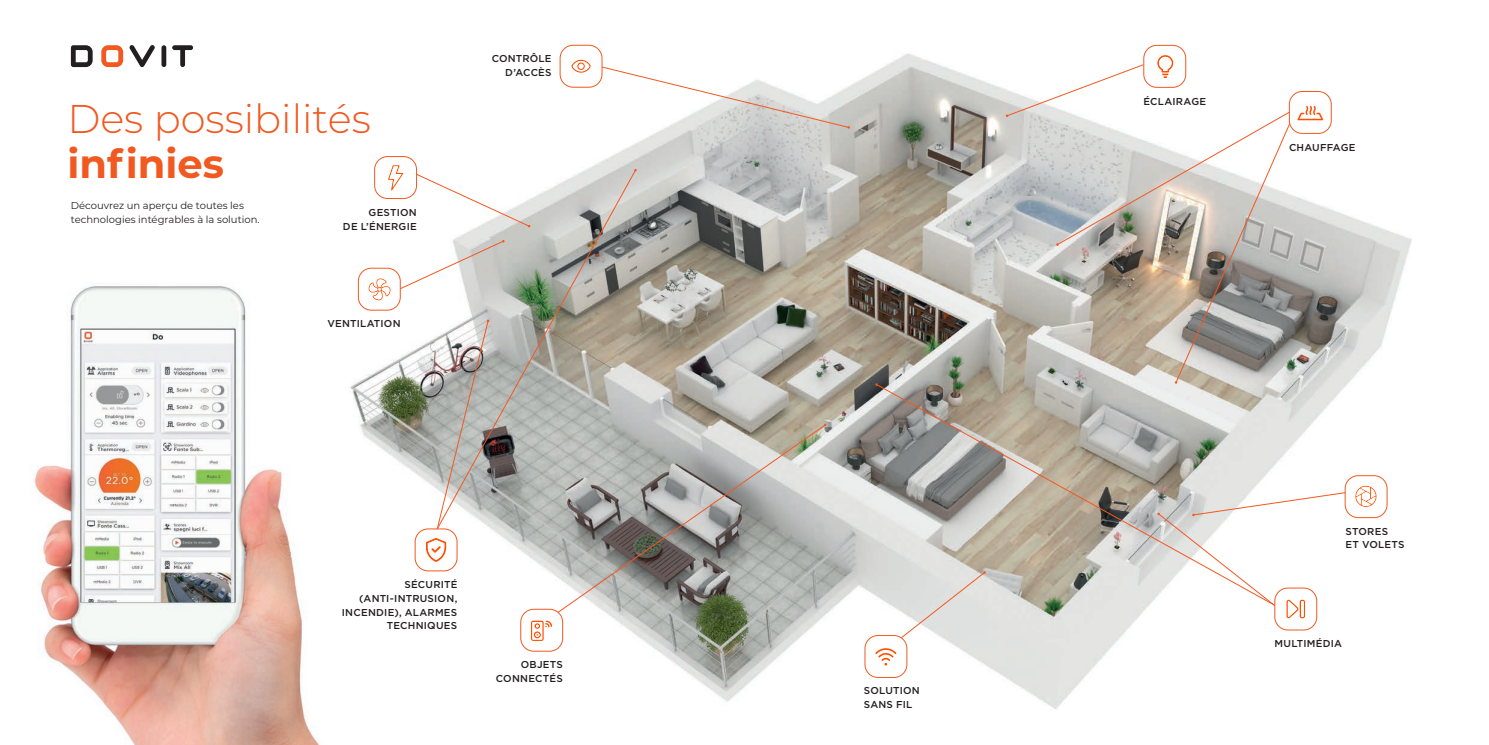
<style>
.page{position:relative;width:1489px;height:745px;background:#fff}
.page>*{position:absolute;margin:0;border:0;box-sizing:border-box;transform-origin:0 0}
.Titre{font:300 40px/45px "Montserrat";color:#f15921}
.t1{font:500 10px/13.8px "Gotham";letter-spacing:.02em;color:#231f20;text-align:right}
.t2{font:10px/13.8px "Montserrat";color:#231f20}
.s1{font-weight:700}
</style>
<div class="page">
<img style="left:350px;top:44px;width:1062px;height:665px">
<div style="left:1143px;top:45px;width:42px;height:43px;background:#fff;border:1px solid #f15921;border-radius:13px"></div>
<img style="left:33px;top:286px;width:286px;height:458px">
<svg style="left:101px;top:45px;width:22px;height:22px"></svg>
<svg style="left:129px;top:45px;width:26px;height:22px"></svg>
<svg style="left:71px;top:45px;width:22px;height:22px"></svg>
<div style="left:161px;top:45px;width:5px;height:22px;background:#231f20;border-radius:2px"></div>
<svg style="left:172px;top:45px;width:21px;height:22px"></svg>
<svg style="left:436px;top:169px;width:200px;height:361px;background:#b0b0a9"></svg>
<svg style="left:875px;top:383px;width:402px;height:224px;background:#b9b5ac"></svg>
<svg style="left:536px;top:424px;width:290px;height:203px;background:#acada8"></svg>
<svg style="left:598px;top:66px;width:252px;height:63px"></svg>
<div style="left:1344px;top:475px;width:43px;height:42px;background:#fff;border:1px solid #f15921;border-radius:13px"></div>
<div style="left:520px;top:608px;width:43px;height:43px;background:#fff;border:1px solid #f15921;border-radius:13px"></div>
<div style="left:358px;top:268px;width:42px;height:42px;background:#fff;border:1px solid #f15921;border-radius:13px"></div>
<div style="left:559px;top:45px;width:43px;height:42px;background:#fff;border:1px solid #f15921;border-radius:13px"></div>
<div style="left:1288px;top:91px;width:43px;height:43px;background:#fff;border:1px solid #f15921;border-radius:13px"></div>
<div style="left:1274px;top:587px;width:42px;height:43px;background:#fff;border:1px solid #f15921;border-radius:13px"></div>
<div style="left:415px;top:528px;width:42px;height:43px;background:#fff;border:1px solid #f15921;border-radius:13px"></div>
<div style="left:374px;top:156px;width:43px;height:43px;background:#fff;border:1px solid #f15921;border-radius:13px"></div>
<div style="left:864px;top:634px;width:43px;height:43px;background:#fff;border:1px solid #f15921;border-radius:13px"></div>
<svg style="left:531px;top:620px;width:21px;height:21px"></svg>
<svg style="left:366px;top:240px;width:138px;height:63px"></svg>
<svg style="left:424px;top:319px;width:65px;height:242px"></svg>
<svg style="left:875px;top:571px;width:110px;height:96px"></svg>
<svg style="left:1157px;top:485px;width:219px;height:134px"></svg>
<svg style="left:1005px;top:55px;width:317px;height:328px"></svg>
<svg style="left:388px;top:164px;width:142px;height:63px"></svg>
<svg style="left:571px;top:59px;width:20px;height:14px"></svg>
<p class="Titre" style="left:67px;top:95px;width:305px">Des possibilités <span class="s1">infinies</span></p>
<p class="t2" style="left:71px;top:198px;width:190px">Découvrez un aperçu de toutes les technologies intégrables à la solution.</p>
<p class="t1" style="left:368px;top:205px;width:50px">GESTION</p>
<p class="t1" style="left:343px;top:219px;width:75px">DE L’ÉNERGIE</p>
<p class="t1" style="left:327px;top:316px;width:75px">VENTILATION</p>
<p class="t1" style="left:491px;top:51px;width:61px">CONTRÔLE<br>D’ACCÈS</p>
<p class="t1" style="left:342px;top:577px;width:117px">SÉCURITÉ (ANTI-INTRUSION,<br>INCENDIE), ALARMES<br>TECHNIQUES</p>
<p class="t1" style="left:496px;top:657px;width:69px">OBJETS<br>CONNECTÉS</p>
<p class="t1" style="left:863px;top:683px;width:57px">SOLUTION</p>
<p class="t1" style="left:863px;top:696px;width:50px">SANS FIL</p>
<p class="t1" style="left:1143px;top:94px;width:64px">ÉCLAIRAGE</p>
<p class="t1" style="left:1288px;top:140px;width:68px">CHAUFFAGE</p>
<p class="t1" style="left:1345px;top:523px;width:60px;text-align:left">STORES<br>ET VOLETS</p>
<p class="t1" style="left:1274px;top:636px;width:69px">MULTIMÉDIA</p>
</div>
